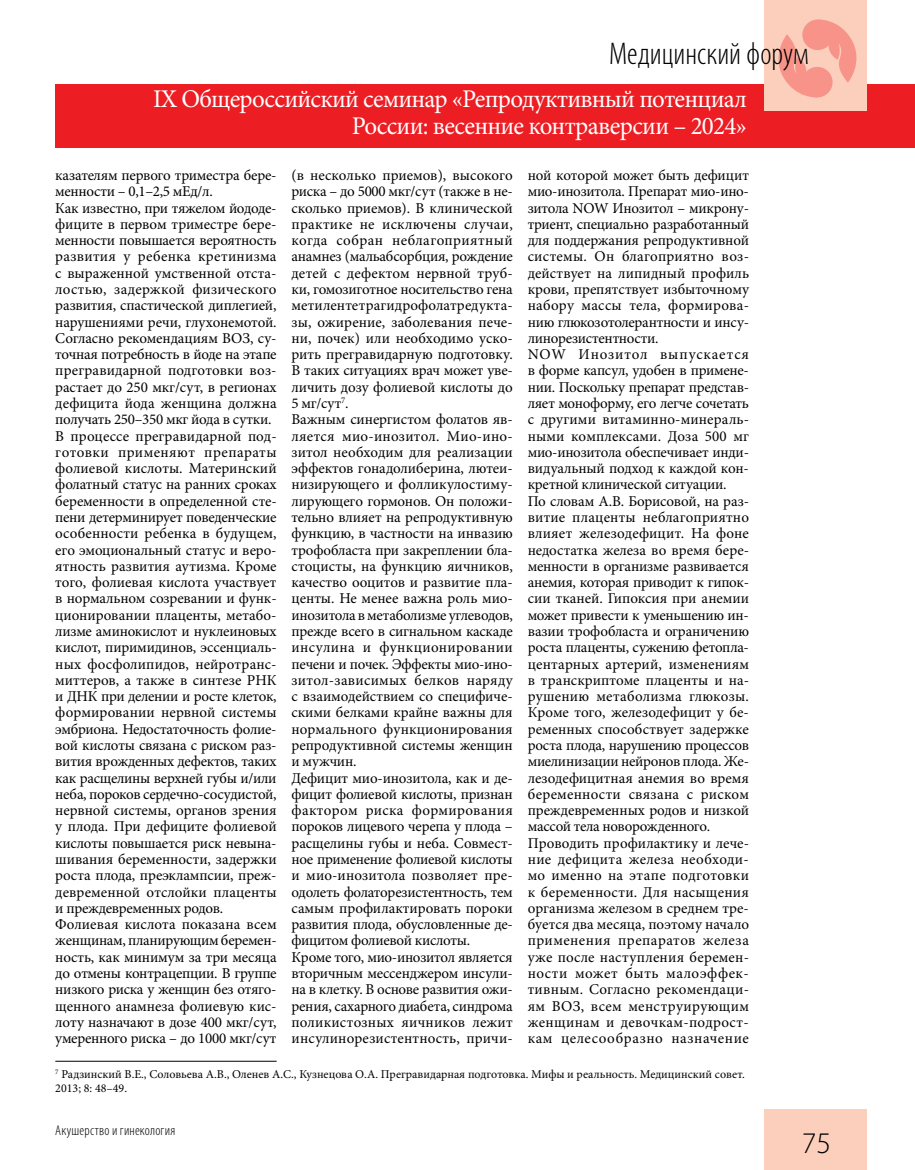
<style>
.page{position:relative;width:915px;height:1170px;background:#fff}
.page>*{position:absolute;margin:0;border:0;box-sizing:border-box;transform-origin:0 0}
.t1{font:300 condensed 31.5px "Myriad Pro";color:#000}
.t2{font:300 30px "Myriad Pro";color:#000}
.t3{font:25.5px/27px "Minion Pro";letter-spacing:-.03em;color:#fff;text-align:right}
.t4{font:15px/16.2px "Minion Pro";letter-spacing:-.005em;color:#000}
.t5{font:300 condensed 14.25px "Myriad Pro";letter-spacing:.015em;color:#000}
.t6{font:12px/13.5px "Minion Pro";color:#000}
</style>
<div class="page">
<div style="left:55px;top:84px;width:859px;height:63px;background:#ed1d24"></div>
<div style="left:764px;top:0;width:102px;height:111px;background:#fccebc"></div>
<div style="left:764px;top:1108px;width:102px;height:61px;background:#fccebc"></div>
<svg style="left:778px;top:19px;width:79px;height:79px"></svg>
<hr style="left:55px;top:1060px;width:221px;height:1px;background:#000">
<h1 class="t1" style="left:608px;top:35px;width:201px">Медицинский форум</h1>
<h3 class="t3" style="left:153px;top:85px;width:595px">IX Общероссийский семинар «Репродуктивный потенциал<br>России: весенние контраверсии – 2024»</h3>
<p class="t4" style="left:55px;top:167px;width:223px">казателям первого триместра бере&shy;менности – 0,1–2,5 мЕд/л.<br>Как известно, при тяжелом йододе&shy;фиците в первом триместре бере&shy;менности повышается вероятность развития у ребенка кретинизма с выраженной умственной отста&shy;лостью, задержкой физического развития, спастической диплегией, нарушениями речи, глухонемотой.<br>Согласно рекомендациям ВОЗ, су&shy;точная потребность в йоде на этапе прегравидарной подготовки воз&shy;растает до 250 мкг/сут, в регионах дефицита йода женщина должна получать 250–350 мкг йода в сутки.<br>В процессе прегравидарной под&shy;готовки применяют препараты фолиевой кислоты. Материнский фолатный статус на ранних сроках беременности в определенной сте&shy;пени детерминирует поведенческие особенности ребенка в будущем, его эмоциональный статус и веро&shy;ятность развития аутизма. Кроме того, фолиевая кислота участвует в нормальном созревании и функ&shy;ционировании плаценты, метабо&shy;лизме аминокислот и нуклеиновых кислот, пиримидинов, эссенциаль&shy;ных фосфолипидов, нейротранс&shy;миттеров, а также в синтезе РНК и ДНК при делении и росте клеток, формировании нервной системы эмбриона. Недостаточность фолие&shy;вой кислоты связана с риском раз&shy;вития врожденных дефектов, таких как расщелины верхней губы и/или неба, пороков сердечно-сосудистой, нервной системы, органов зрения у плода. При дефиците фолиевой кислоты повышается риск невына&shy;шивания беременности, задержки роста плода, преэклампсии, преж&shy;девременной отслойки плаценты и преждевременных родов.<br>Фолиевая кислота показана всем женщинам, планирующим беремен&shy;ность, как минимум за три месяца до отмены контрацепции. В группе низкого риска у женщин без отяго&shy;щенного анамнеза фолиевую кис&shy;лоту назначают в дозе 400 мкг/сут, умеренного риска – до 1000 мкг/сут</p>
<p class="t4" style="left:291px;top:167px;width:223px">(в несколько приемов), высокого риска – до 5000 мкг/сут (также в не&shy;сколько приемов). В клинической практике не исключены случаи, когда собран неблагоприятный анамнез (мальабсорбция, рождение детей с дефектом нервной труб&shy;ки, гомозиготное носительство гена метилентетрагидрофолатредукта&shy;зы, ожирение, заболевания пече&shy;ни, почек) или необходимо уско&shy;рить прегравидарную подготовку.<br>В таких ситуациях врач может уве&shy;личить дозу фолиевой кислоты до<br>5 мг/сут<sup>7</sup>.<br>Важным синергистом фолатов яв&shy;ляется мио-инозитол. Мио-ино&shy;зитол необходим для реализации эффектов гонадолиберина, лютеи&shy;низирующего и фолликулостиму&shy;лирующего гормонов. Он положи&shy;тельно влияет на репродуктивную функцию, в частности на инвазию трофобласта при закреплении бла&shy;стоцисты, на функцию яичников, качество ооцитов и развитие пла&shy;центы. Не менее важна роль мио&shy;инозитола в метаболизме углеводов, прежде всего в сигнальном каскаде инсулина и функционировании печени и почек. Эффекты мио-ино&shy;зитол-зависимых белков наряду с взаимодействием со специфиче&shy;скими белками крайне важны для нормального функционирования репродуктивной системы женщин и мужчин.<br>Дефицит мио-инозитола, как и де&shy;фицит фолиевой кислоты, признан фактором риска формирования пороков лицевого черепа у плода – расщелины губы и неба. Совмест&shy;ное применение фолиевой кислоты и мио-инозитола позволяет пре&shy;одолеть фолаторезистентность, тем самым профилактировать пороки развития плода, обусловленные де&shy;фицитом фолиевой кислоты.<br>Кроме того, мио-инозитол является вторичным мессенджером инсули&shy;на в клетку. В основе развития ожи&shy;рения, сахарного диабета, синдрома поликистозных яичников лежит инсулинорезистентность, причи-</p>
<p class="t4" style="left:527px;top:167px;width:223px">ной которой может быть дефицит мио-инозитола. Препарат мио-ино&shy;зитола NOW Инозитол – микрону&shy;триент, специально разработанный для поддержания репродуктивной системы. Он благоприятно воз&shy;действует на липидный профиль крови, препятствует избыточному набору массы тела, формирова&shy;нию глюкозотолерантности и инсу&shy;линорезистентности.<br>NOW Инозитол выпускается в форме капсул, удобен в примене&shy;нии. Поскольку препарат представ&shy;ляет моноформу, его легче сочетать с другими витаминно-минераль&shy;ными комплексами. Доза 500 мг мио-инозитола обеспечивает инди&shy;видуальный подход к каждой кон&shy;кретной клинической ситуации.<br>По словам А.В. Борисовой, на раз&shy;витие плаценты неблагоприятно влияет железодефицит. На фоне недостатка железа во время бере&shy;менности в организме развивается анемия, которая приводит к гипок&shy;сии тканей. Гипоксия при анемии может привести к уменьшению ин&shy;вазии трофобласта и ограничению роста плаценты, сужению фетопла&shy;центарных артерий, изменениям в транскриптоме плаценты и на&shy;рушению метаболизма глюкозы.<br>Кроме того, железодефицит у бе&shy;ременных способствует задержке роста плода, нарушению процессов миелинизации нейронов плода. Же&shy;лезодефицитная анемия во время беременности связана с риском преждевременных родов и низкой массой тела новорожденного.<br>Проводить профилактику и лече&shy;ние дефицита железа необходи&shy;мо именно на этапе подготовки к беременности. Для насыщения организма железом в среднем тре&shy;буется два месяца, поэтому начало применения препаратов железа уже после наступления беремен&shy;ности может быть малоэффек&shy;тивным. Согласно рекомендаци&shy;ям ВОЗ, всем менструирующим женщинам и девочкам-подрост&shy;кам целесообразно назначение</p>
<p class="t6" style="left:55px;top:1067px;width:691px"><sup>7</sup> Радзинский В.Е., Соловьева А.В., Оленев А.С., Кузнецова О.А. Прегравидарная подготовка. Мифы и реальность. Медицинский совет.<br>2013; 8: 48–49.</p>
<p class="t5" style="left:55px;top:1121px;width:121px">Акушерство и гинекология</p>
<h2 class="t2" style="left:801px;top:1126px;width:31px">75</h2>
</div>
